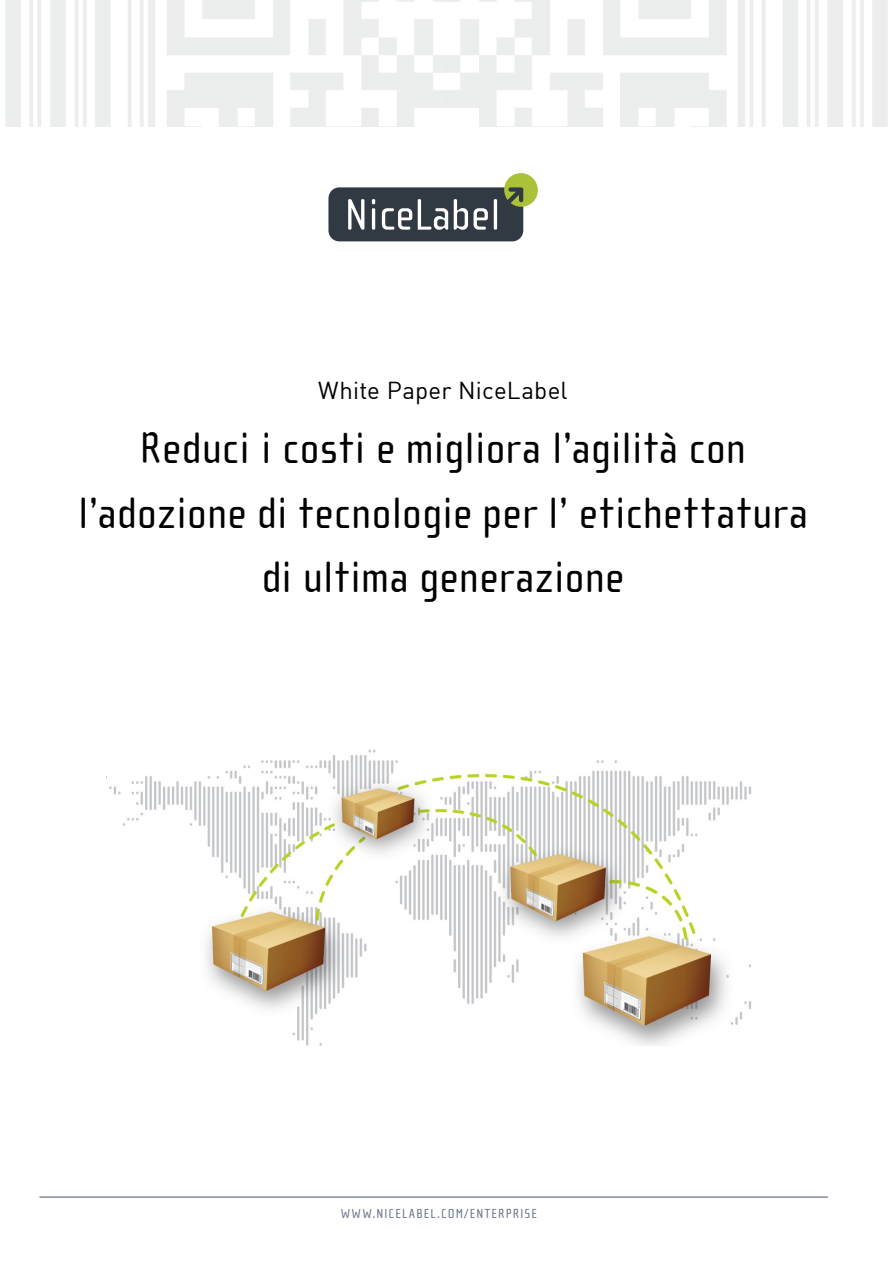
<style>
.page{position:relative;width:893px;height:1263px;background:#fff}
.page>*{position:absolute;margin:0;border:0;box-sizing:border-box;transform-origin:0 0}
.t1{font:45px/64.5px "Cholla Sans";letter-spacing:.01em;color:#000;text-align:center}
.t2{font:24px "DIN";letter-spacing:.005em;color:#000}
.t3{font:13.5px "Cholla Sans";letter-spacing:.085em;color:#687387}
</style>
<div class="page">
<img style="left:109px;top:750px;width:642px;height:295px">
<div style="left:328px;top:187px;width:195px;height:54px;background:#313943;border-radius:11px"></div>
<svg style="left:348px;top:199px;width:16px;height:31px"></svg>
<svg style="left:372px;top:199px;width:3px;height:31px"></svg>
<svg style="left:382px;top:208px;width:30px;height:22px"></svg>
<svg style="left:418px;top:199px;width:30px;height:31px"></svg>
<svg style="left:454px;top:199px;width:14px;height:31px"></svg>
<svg style="left:474px;top:208px;width:14px;height:22px"></svg>
<svg style="left:494px;top:173px;width:44px;height:57px"></svg>
<hr style="left:39px;top:1197px;width:789px;height:1px;background:#455064">
<p class="t2" style="left:318px;top:375px;width:251px">White Paper NiceLabel</p>
<p class="t1" style="left:78px;top:417px;width:732px">Reduci i costi e migliora l’agilità con l’adozione di tecnologie per l’ etichettatura di ultima generazione</p>
<p class="t3" style="left:341px;top:1206px;width:198px">WWW.NICELABEL.COM/ENTERPRISE</p>
</div>
